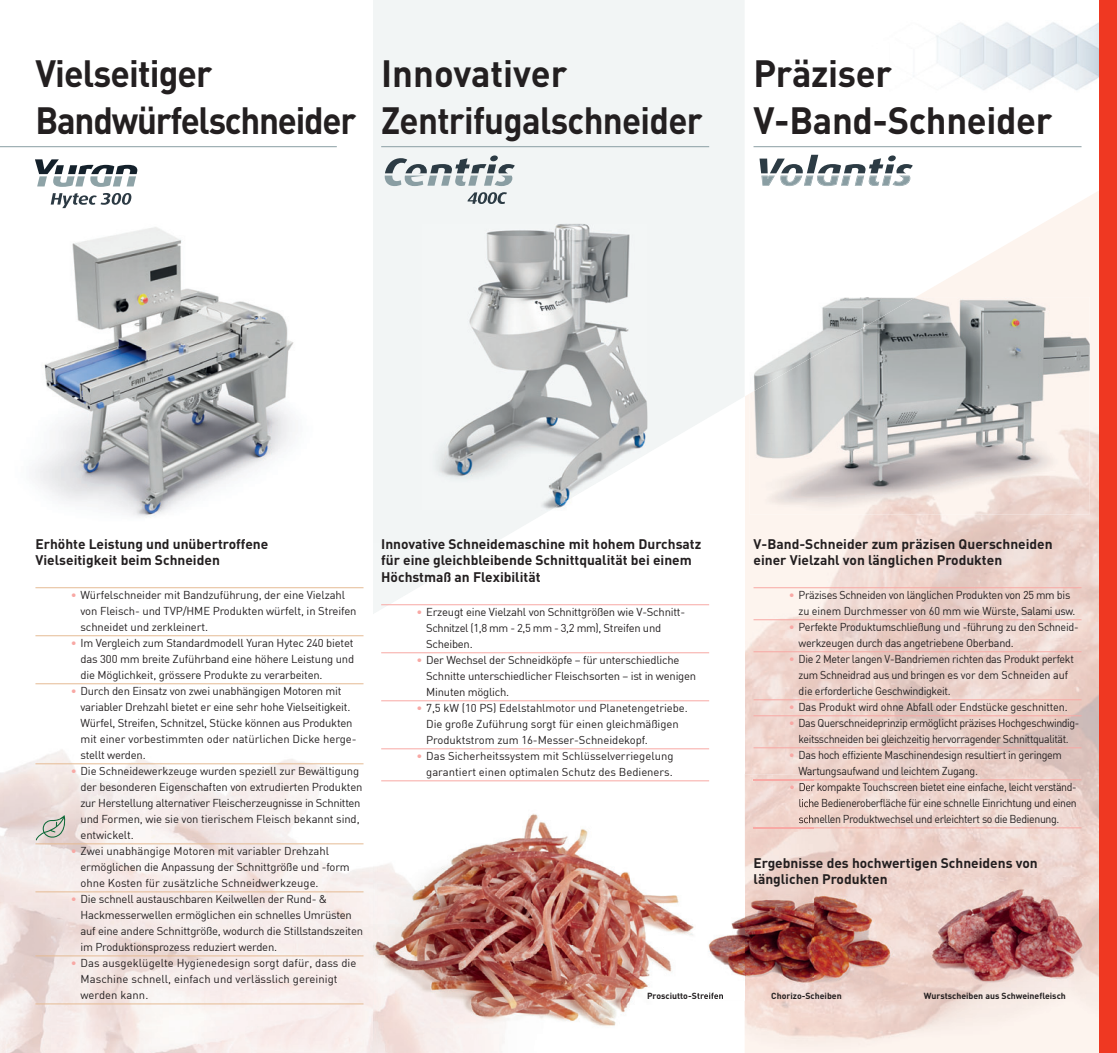
<style>
.page{position:relative;width:1117px;height:1053px;background:#fff}
.page>*{position:absolute;margin:0;border:0;box-sizing:border-box;transform-origin:0 0}
.t1{font:700 37.5px/46.8px "DIN";letter-spacing:-.02em;color:#231f20}
.t2{font:700 37.5px/46.8px "DIN";letter-spacing:-.02em;color:#231f20;scale:.95 1}
.t3{font:700 13.75px/16.5px "DIN";color:#231f20}
.t4{font:11.25px/16px "DIN";letter-spacing:-.02em;color:#231f20}
.t5{font:11.25px/16px "DIN";letter-spacing:-.02em;color:#231f20;text-align:center;scale:.94 1}
.t6{font:11.25px/16px "DIN";letter-spacing:-.02em;color:#231f20;scale:.96 1}
.t7{font:11.25px/16px "DIN";color:#231f20;text-align:right}
.t8{font:11.25px/16px "DIN";letter-spacing:-.02em;color:#231f20;scale:.95 1}
.t9{font:11.25px/16px "DIN";letter-spacing:.005em;color:#231f20}
.t10{font:700 8.75px "DIN";color:#231f20}
.s1{color:#f8a8a4}
</style>
<div class="page">
<img style="left:745px;top:191px;width:353px;height:861px">
<svg style="left:373px;top:0;width:371px;height:606px;fill:#f2f5f5"></svg>
<img style="left:913px;top:22px;width:185px;height:68px">
<hr style="left:753px;top:146px;width:328px;height:1px;background:#8a9ea3">
<div style="left:1098px;top:0;width:18px;height:1052px;background:#ef3822"></div>
<hr style="left:381px;top:146px;width:328px;height:1px;background:#8a9ea3">
<hr style="left:0;top:146px;width:337px;height:1px;background:#8a9ea3">
<hr style="left:753px;top:587px;width:328px;height:1px;background:#f8a8a4">
<hr style="left:753px;top:619px;width:328px;height:1px;background:#f8a8a4">
<hr style="left:753px;top:651px;width:328px;height:1px;background:#f8a8a4">
<hr style="left:753px;top:699px;width:328px;height:1px;background:#f8a8a4">
<hr style="left:753px;top:715px;width:328px;height:1px;background:#f8a8a4">
<hr style="left:753px;top:747px;width:328px;height:1px;background:#f8a8a4">
<hr style="left:753px;top:779px;width:328px;height:1px;background:#f8a8a4">
<hr style="left:753px;top:827px;width:328px;height:1px;background:#f8a8a4">
<img style="left:35px;top:195px;width:259px;height:322px">
<img style="left:749px;top:297px;width:340px;height:217px">
<svg style="left:758px;top:434px;width:14px;height:1px"></svg>
<svg style="left:759px;top:155px;width:153px;height:31px"></svg>
<img style="left:0;top:542px;width:629px;height:232px">
<img style="left:372px;top:542px;width:123px;height:72px">
<img style="left:0;top:774px;width:709px;height:278px">
<img style="left:744px;top:1000px;width:68px;height:52px">
<img style="left:745px;top:774px;width:67px;height:103px">
<img style="left:798px;top:774px;width:14px;height:3px">
<img style="left:753px;top:779px;width:59px;height:1px">
<svg style="left:790px;top:785px;width:3px;height:4px"></svg>
<svg style="left:799px;top:783px;width:13px;height:8px"></svg>
<svg style="left:799px;top:799px;width:13px;height:8px"></svg>
<img style="left:798px;top:815px;width:14px;height:8px">
<img style="left:753px;top:827px;width:59px;height:1px">
<img style="left:421px;top:224px;width:226px;height:286px">
<svg style="left:467px;top:192px;width:40px;height:12px"></svg>
<svg style="left:384px;top:155px;width:130px;height:31px"></svg>
<img style="left:924px;top:877px;width:174px;height:130px">
<img style="left:1098px;top:877px;width:1px;height:130px">
<img style="left:696px;top:877px;width:211px;height:123px">
<svg style="left:696px;top:992px;width:12px;height:6px"></svg>
<svg style="left:36px;top:815px;width:29px;height:25px"></svg>
<svg style="left:51px;top:193px;width:80px;height:15px"></svg>
<svg style="left:35px;top:159px;width:102px;height:28px"></svg>
<hr style="left:381px;top:604px;width:328px;height:1px;background:#f8a8a4">
<hr style="left:381px;top:652px;width:328px;height:1px;background:#f8a8a4">
<hr style="left:381px;top:700px;width:328px;height:1px;background:#f8a8a4">
<hr style="left:381px;top:748px;width:328px;height:1px;background:#f8a8a4">
<hr style="left:381px;top:780px;width:328px;height:1px;background:#f8a8a4">
<hr style="left:35px;top:587px;width:328px;height:1px;background:#e5bb94">
<hr style="left:35px;top:635px;width:328px;height:1px;background:#e5bb94">
<hr style="left:35px;top:683px;width:328px;height:1px;background:#e5bb94">
<hr style="left:35px;top:763px;width:328px;height:1px;background:#e5bb94">
<hr style="left:35px;top:843px;width:328px;height:1px;background:#e5bb94">
<hr style="left:35px;top:891px;width:328px;height:1px;background:#e5bb94">
<hr style="left:35px;top:955px;width:328px;height:1px;background:#e5bb94">
<hr style="left:35px;top:1003px;width:328px;height:1px;background:#e5bb94">
<p class="t2" style="left:35px;top:54px;width:339px">Vielseitiger<br>Bandwürfelschneider</p>
<p class="t1" style="left:381px;top:54px;width:323px">Innovativer<br>Zentrifugalschneider</p>
<p class="t1" style="left:753px;top:54px;width:300px">Präziser<br>V-Band-Schneider</p>
<p class="t3" style="left:35px;top:537px;width:234px">Erhöhte Leistung und unübertroffene<br>Vielseitigkeit beim Schneiden</p>
<p class="t4" style="left:80px;top:588px;width:277px;text-indent:-10px"><span class="s1">•</span> Würfelschneider mit Bandzuführung, der eine Vielzahl von Fleisch- und TVP/HME Produkten würfelt, in Streifen schneidet und zerkleinert.</p>
<p class="t4" style="left:80px;top:636px;width:275px;text-align:justify;text-indent:-10px"><span class="s1">•</span> Im Vergleich zum Standardmodell Yuran Hytec 240 bietet das 300 mm breite Zuführband eine höhere Leistung und die Möglichkeit, grössere Produkte zu verarbeiten.</p>
<p class="t4" style="left:80px;top:684px;width:277px;text-indent:-10px"><span class="s1">•</span> Durch den Einsatz von zwei unabhängigen Motoren mit variabler Drehzahl bietet er eine sehr hohe Vielseitigkeit.<br>Würfel, Streifen, Schnitzel, Stücke können aus Produkten mit einer vorbestimmten oder natürlichen Dicke herge&shy;stellt werden.</p>
<p class="t4" style="left:80px;top:764px;width:283px;text-indent:-10px"><span class="s1">•</span> Die Schneidewerkzeuge wurden speziell zur Bewältigung der besonderen Eigenschaften von extrudierten Produkten zur Herstellung alternativer Fleischerzeugnisse in Schnitten und Formen, wie sie von tierischem Fleisch bekannt sind, entwickelt.</p>
<p class="t7" style="left:80px;top:844px;width:271px;text-align:left;text-indent:-10px"><span class="s1">•</span> Zwei unabhängige Motoren mit variabler Drehzahl ermöglichen die Anpassung der Schnittgröße und -form ohne Kosten für zusätzliche Schneidwerkzeuge.</p>
<p class="t4" style="left:80px;top:892px;width:284px;text-indent:-10px"><span class="s1">•</span> Die schnell austauschbaren Keilwellen der Rund- &amp; Hackmesserwellen ermöglichen ein schnelles Umrüsten auf eine andere Schnittgröße, wodurch die Stillstandszeiten im Produktionsprozess reduziert werden.</p>
<p class="t9" style="left:80px;top:956px;width:277px;text-indent:-10px"><span class="s1">•</span> Das ausgeklügelte Hygienedesign sorgt dafür, dass die<br>Maschine schnell, einfach und verlässlich gereinigt werden kann.</p>
<p class="t3" style="left:381px;top:537px;width:321px">Innovative Schneidemaschine mit hohem Durchsatz für eine gleichbleibende Schnittqualität bei einem<br>Höchstmaß an Flexibilität</p>
<p class="t4" style="left:426px;top:605px;width:260px;text-indent:-10px"><span class="s1">•</span> Erzeugt eine Vielzahl von Schnittgrößen wie V-Schnitt-<br>Schnitzel (1,8 mm - 2,5 mm - 3,2 mm), Streifen und<br>Scheiben.</p>
<p class="t4" style="left:426px;top:653px;width:271px;text-indent:-10px"><span class="s1">•</span> Der Wechsel der Schneidköpfe – für unterschiedliche<br>Schnitte unterschiedlicher Fleischsorten – ist in wenigen<br>Minuten möglich.</p>
<p class="t4" style="left:426px;top:701px;width:263px;text-indent:-10px"><span class="s1">•</span> 7,5 kW (10 PS) Edelstahlmotor und Planetengetriebe.<br>Die große Zuführung sorgt für einen gleichmäßigen<br>Produktstrom zum 16-Messer-Schneidekopf.</p>
<p class="t7" style="left:416px;top:749px;width:258px"><span class="s1">•</span> Das Sicherheitssystem mit Schlüsselverriegelung garantiert einen optimalen Schutz des Bedieners.</p>
<p class="t3" style="left:753px;top:537px;width:300px">V-Band-Schneider zum präzisen Querschneiden einer Vielzahl von länglichen Produkten</p>
<p class="t6" style="left:798px;top:588px;width:290px;text-indent:-10px"><span class="s1">•</span> Präzises Schneiden von länglichen Produkten von 25 mm bis zu einem Durchmesser von 60 mm wie Würste, Salami usw.</p>
<p class="t6" style="left:798px;top:620px;width:293px;text-indent:-10px"><span class="s1">•</span> Perfekte Produktumschließung und -führung zu den Schneid&shy;werkzeugen durch das angetriebene Oberband.</p>
<p class="t8" style="left:798px;top:652px;width:291px;text-indent:-10px"><span class="s1">•</span> Die 2 Meter langen V-Bandriemen richten das Produkt perfekt zum Schneidrad aus und bringen es vor dem Schneiden auf die erforderliche Geschwindigkeit.</p>
<p class="t6" style="left:788px;top:700px;width:292px"><span class="s1">•</span> Das Produkt wird ohne Abfall oder Endstücke geschnitten.</p>
<p class="t5" style="left:788px;top:716px;width:310px"><span class="s1">•</span> Das Querschneideprinzip ermöglicht präzises Hochgeschwindig&shy;keitsschneiden bei gleichzeitig hervorragender Schnittqualität.</p>
<p class="t8" style="left:798px;top:748px;width:279px;text-indent:-10px"><span class="s1">•</span> Das hoch effiziente Maschinendesign resultiert in geringem<br>Wartungsaufwand und leichtem Zugang.</p>
<p class="t5" style="left:798px;top:780px;width:297px;text-align:justify;text-indent:-9px"><span class="s1">•</span> Der kompakte Touchscreen bietet eine einfache, leicht verständ&shy;liche Bedieneroberfläche für eine schnelle Einrichtung und einen schnellen Produktwechsel und erleichtert so die Bedienung.</p>
<p class="t3" style="left:753px;top:855px;width:286px">Ergebnisse des hochwertigen Schneidens von länglichen Produkten</p>
<p class="t10" style="left:647px;top:992px;width:78px">Prosciutto-Streifen</p>
<p class="t10" style="left:771px;top:992px;width:72px">Chorizo-Scheiben</p>
<p class="t10" style="left:923px;top:992px;width:143px">Wurstscheiben aus Schweinefleisch</p>
</div>
